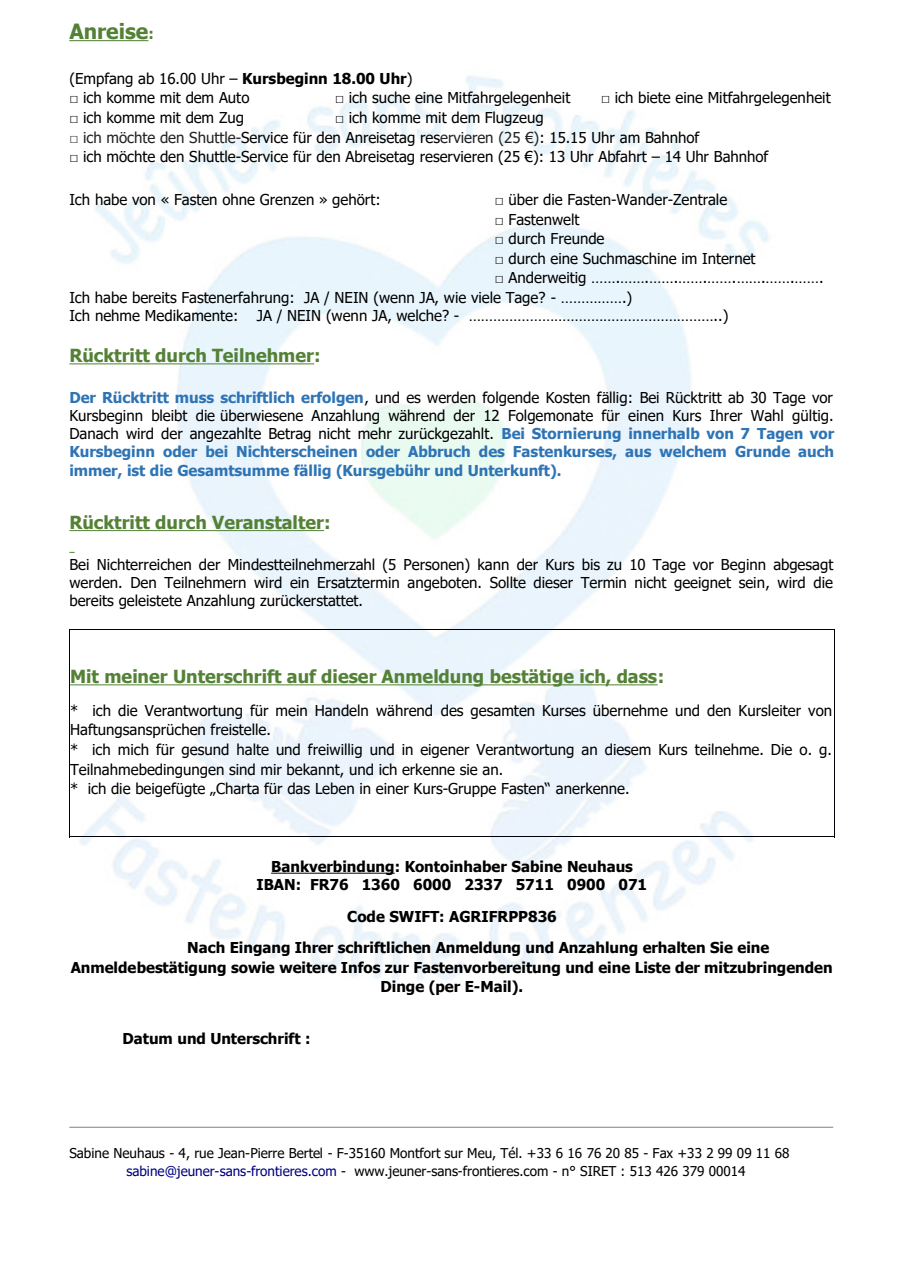
<style>
.page{position:relative;width:900px;height:1265px;background:#fff}
.page>*{position:absolute;margin:0;border:0;box-sizing:border-box;transform-origin:0 0}
.t1{font:700 21px "Tahoma";color:#538135}
.t2{font:700 18px "Tahoma";color:#538135}
.t3{font:15px/19.6px "Tahoma";color:#000}
.t4{font:700 15px/18.1px "Tahoma";color:#2e74b5;text-align:justify}
.t5{font:700 15px/18.1px "Tahoma";color:#000;text-align:center}
.t6{font:13.5px/17.5px "Tahoma";color:#000}
.s1{font-size:15px}
.s2{font-weight:700}
.s3{color:#222}
.s4{font-weight:400;color:#000}
.s5{color:#000080}
</style>
<div class="page">
<img style="left:69px;top:40px;width:700px;height:940px">
<hr style="left:69px;top:40px;width:79px;height:1px;background:#538135">
<hr style="left:69px;top:363px;width:245px;height:1px;background:#538135">
<hr style="left:69px;top:530px;width:255px;height:1px;background:#538135">
<hr style="left:70px;top:684px;width:588px;height:1px;background:#538135">
<hr style="left:271px;top:872px;width:124px;height:1px;background:#000">
<hr style="left:69px;top:629px;width:1px;height:208px;background:#00000a">
<hr style="left:834px;top:629px;width:1px;height:208px;background:#00000a">
<hr style="left:69px;top:629px;width:766px;height:1px;background:#00000a">
<hr style="left:69px;top:836px;width:766px;height:1px;background:#00000a">
<hr style="left:69px;top:1127px;width:764px;height:1px;background:#808080">
<h1 class="t1" style="left:69px;top:23px;width:86px">Anreise<span class="s1">:</span></h1>
<p class="t3" style="left:69px;top:70px;width:345px">(Empfang ab 16.00 Uhr – <span class="s2">Kursbeginn 18.00 Uhr</span>)</p>
<p class="t3" style="left:69px;top:89px;width:182px">□ ich komme mit dem Auto</p>
<p class="t3" style="left:335px;top:89px;width:237px">□ ich suche eine Mitfahrgelegenheit</p>
<p class="t3" style="left:601px;top:89px;width:231px">□ ich biete eine Mitfahrgelegenheit</p>
<p class="t3" style="left:69px;top:109px;width:176px">□ ich komme mit dem Zug</p>
<p class="t3" style="left:335px;top:109px;width:210px">□ ich komme mit dem Flugzeug</p>
<p class="t3" style="left:69px;top:128px;width:631px"><span class="s3">□ ich möchte den Shuttle-</span>Service für den Anreisetag res<span class="s3">ervieren (25 €)</span>: 15.15 Uhr am Bahnhof</p>
<p class="t3" style="left:69px;top:148px;width:701px">□ ich möchte den Shuttle-Service für den Abreisetag reservieren (25 €): 13 Uhr Abfahrt – 14 Uhr Bahnhof</p>
<p class="t3" style="left:69px;top:191px;width:313px">Ich habe von « Fasten ohne Grenzen » gehört:</p>
<p class="t3" style="left:495px;top:191px;width:234px">□ über die Fasten-Wander-Zentrale</p>
<p class="t3" style="left:495px;top:211px;width:86px">□ Fastenwelt</p>
<p class="t3" style="left:495px;top:230px;width:111px">□ durch Freunde</p>
<p class="t3" style="left:495px;top:250px;width:262px">□ durch eine Suchmaschine im Internet</p>
<p class="t3" style="left:69px;top:269px;width:756px;text-indent:425px">□ Anderweitig …….…….…….…….…….…….…….…….<br>Ich habe bereits Fastenerfahrung: JA / NEIN (wenn JA, wie viele Tage? - …………….)</p>
<p class="t3" style="left:69px;top:307px;width:661px">Ich nehme Medikamente: JA / NEIN (wenn JA, welche? - ……………………………………………………..)</p>
<p class="t2" style="left:69px;top:348px;width:253px">Rücktritt durch Teilnehmer:</p>
<p class="t4" style="left:69px;top:389px;width:767px">Der Rücktritt muss schriftlich erfolgen<span class="s4">, und es werden folgende Kosten fällig: Bei Rücktritt ab 30 Tage vor Kursbeginn bleibt die überwiesene Anzahlung während der 12 Folgemonate für einen Kurs Ihrer Wahl gültig.<br>Danach wird der angezahlte Betrag nicht mehr zurückgezahlt.</span> Bei Stornierung innerhalb von 7 Tagen vor Kursbeginn oder bei Nichterscheinen oder Abbruch des Fastenkurses, aus welchem Grunde auch immer, ist die Gesamtsumme fällig (Kursgebühr und Unterkunft).</p>
<p class="t2" style="left:69px;top:515px;width:263px">Rücktritt durch Veranstalter:</p>
<p class="t3" style="left:69px;top:556px;width:766px;line-height:18.1px;text-align:justify">Bei Nichterreichen der Mindestteilnehmerzahl (5 Personen) kann der Kurs bis zu 10 Tage vor Beginn abgesagt werden. Den Teilnehmern wird ein Ersatztermin angeboten. Sollte dieser Termin nicht geeignet sein, wird die bereits geleistete Anzahlung zurückerstattet.</p>
<p class="t2" style="left:70px;top:669px;width:596px">Mit meiner Unterschrift auf dieser Anmeldung bestätige ich, dass:</p>
<p class="t3" style="left:70px;top:701px;width:764px">* ich die Verantwortung für mein Handeln während des gesamten Kurses übernehme und den Kursleiter von Haftungsansprüchen freistelle.<br>* ich mich für gesund halte und freiwillig und in eigener Verantwortung an diesem Kurs teilnehme. Die o. g.<br>Teilnahmebedingungen sind mir bekannt, und ich erkenne sie an.<br>* ich die beigefügte „Charta für das Leben in einer Kurs-Gruppe Fasten“ anerkenne.</p>
<p class="t5" style="left:256px;top:858px;width:392px">Bankverbindung: Kontoinhaber Sabine Neuhaus<br>IBAN: FR76 1360 6000 2337 5711 0900 071</p>
<p class="t5" style="left:187px;top:901px;width:584px;line-height:31.7px;text-align:left;text-indent:160px">Code SWIFT: AGRIFRPP836<br>Nach Eingang Ihrer schriftlichen Anmeldung und Anzahlung erhalten Sie eine</p>
<p class="t5" style="left:71px;top:958px;width:763px;line-height:19.6px">Anmeldebestätigung sowie weitere Infos zur Fastenvorbereitung und eine Liste der mitzubringenden<br>Dinge (per E-Mail).</p>
<p class="t5" style="left:122px;top:1030px;width:190px">Datum und Unterschrift :</p>
<p class="t6" style="left:126px;top:1145px;width:665px;text-indent:-57px">Sabine Neuhaus - 4, rue Jean-Pierre Bertel - F-35160 Montfort sur Meu, Tél. +33 6 16 76 20 85 - Fax +33 2 99 09 11 68 <span class="s5">sabine@jeuner-sans-frontieres.com</span> - www.jeuner-sans-frontieres.com - n° SIRET : 513 426 379 00014</p>
</div>
